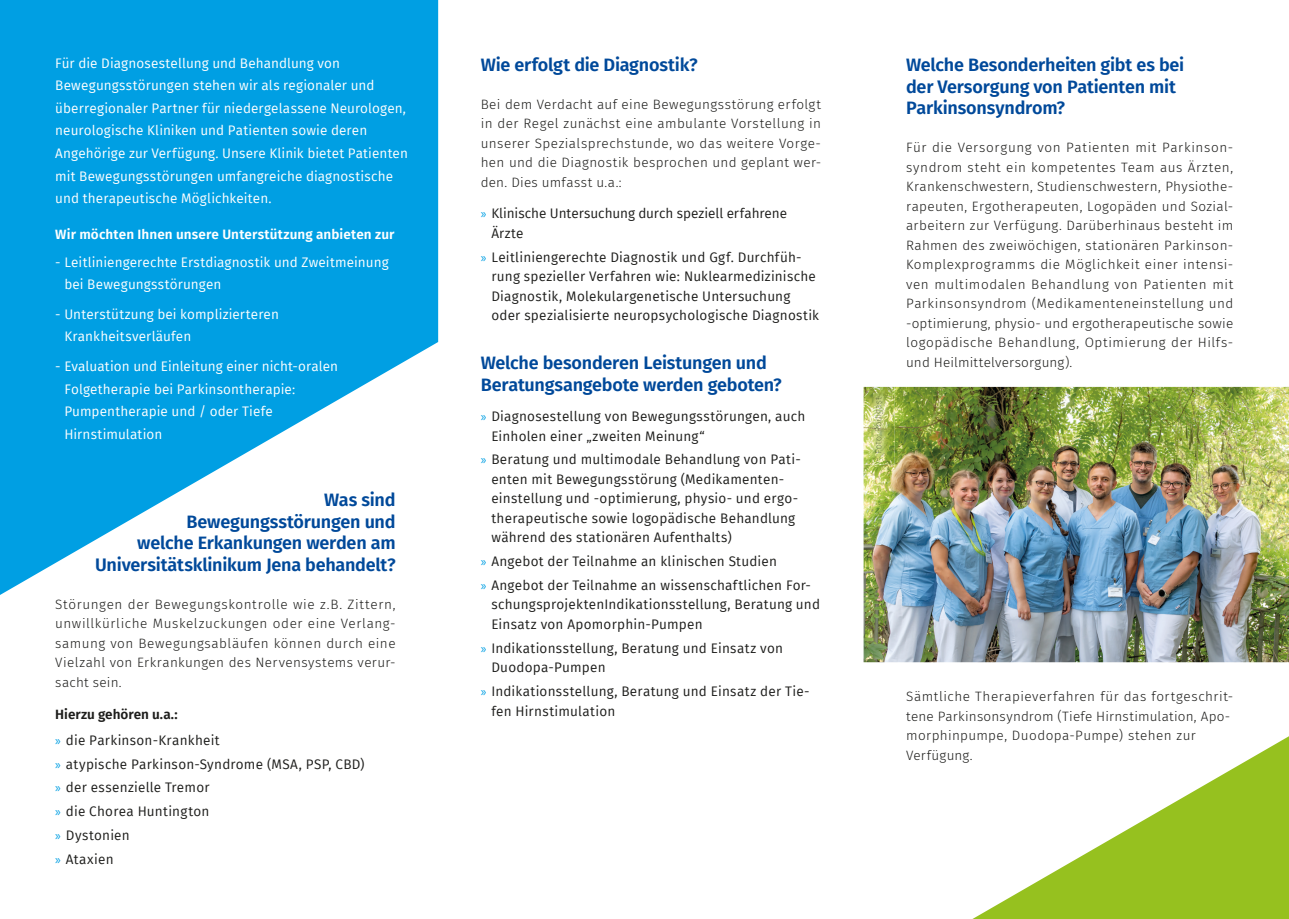
<style>
.page{position:relative;width:1289px;height:919px;background:#fff}
.page>*{position:absolute;margin:0;border:0;box-sizing:border-box;transform-origin:0 0}
.t1{font:600 18px/21.6px "Fira Sans";letter-spacing:-.015em;color:#00499a}
.t2{font:300 13.5px/19.5px "Fira Sans";letter-spacing:.03em;color:#1d1d1b;text-align:justify}
.t3{font:13.5px/19.5px "Fira Sans";letter-spacing:.015em;color:#1d1d1b}
.t4{font:13.5px/22.5px "Fira Sans";letter-spacing:.01em;color:#fff}
.t5{font:600 13.5px "Fira Sans";letter-spacing:.01em;color:#fff}
.s1{font-weight:600}
.s2{font-family:"Myriad Pro";color:#009fe3}
</style>
<div class="page">
<svg style="left:974px;top:737px;width:314px;height:181px"></svg>
<svg style="left:0;top:0;width:438px;height:595px;fill:#009fe3"></svg>
<img style="left:863px;top:387px;width:425px;height:275px">
<img style="left:863px;top:387px;width:31px;height:77px">
<img style="left:874px;top:397px;width:9px;height:56px">
<p class="t4" style="left:55px;top:52px;width:354px">Für die Diagnosestellung und Behandlung von Bewegungsstörungen stehen wir als regionaler und überregionaler Partner für niedergelassene Neurologen, neurologische Kliniken und Patienten sowie deren Angehörige zur Verfügung. Unsere Klinik bietet Patienten mit Bewegungsstörungen umfangreiche diagnostische und therapeutische Möglichkeiten.</p>
<p class="t5" style="left:55px;top:223px;width:341px">Wir möchten Ihnen unsere Unterstützung anbieten zur</p>
<p class="t4" style="left:64px;top:250px;width:326px;text-indent:-9px">- Leitliniengerechte Erstdiagnostik und Zweitmeinung bei Bewegungsstörungen</p>
<p class="t4" style="left:64px;top:302px;width:216px;text-indent:-9px">- Unterstützung bei komplizierteren<br>Krankheitsverläufen</p>
<p class="t4" style="left:64px;top:355px;width:275px;text-indent:-9px">- Evaluation und Einleitung einer nicht-oralen Folgetherapie bei Parkinsontherapie:<br>Pumpentherapie und / oder Tiefe Hirnstimulation</p>
<h1 class="t1" style="left:95px;top:488px;width:302px;text-align:right">Was sind<br>Bewegungsstörungen und<br>welche Erkankungen werden am<br>Universitätsklinikum Jena behandelt?</h1>
<p class="t2" style="left:55px;top:594px;width:342px">Störungen der Bewegungskontrolle wie z.B. Zittern, unwillkürliche Muskelzuckungen oder eine Verlang&shy;samung von Bewegungsabläufen können durch eine Vielzahl von Erkrankungen des Nervensystems verur&shy;sacht sein.</p>
<p class="t3" style="left:55px;top:700px;width:166px;line-height:26px"><span class="s1">Hierzu gehören u.a.:<br></span><span class="s2">»</span> die Parkinson-Krankheit</p>
<p class="t3" style="left:55px;top:751px;width:311px;line-height:23.7px"><span class="s2">»</span> atypische Parkinson-Syndrome (MSA, PSP, CBD) <span class="s2">»</span> der essenzielle Tremor<br><span class="s2">»</span> die Chorea Huntington<br><span class="s2">»</span> Dystonien<br><span class="s2">»</span> Ataxien</p>
<h1 class="t1" style="left:480px;top:53px;width:219px">Wie erfolgt die Diagnostik?</h1>
<p class="t2" style="left:480px;top:94px;width:342px">Bei dem Verdacht auf eine Bewegungsstörung erfolgt in der Regel zunächst eine ambulante Vorstellung in unserer Spezialsprechstunde, wo das weitere Vorge&shy;hen und die Diagnostik besprochen und geplant wer&shy;den. Dies umfasst u.a.:</p>
<p class="t3" style="left:491px;top:203px;width:297px;text-indent:-11px"><span class="s2">»</span> Klinische Untersuchung durch speziell erfahrene<br>Ä rzte</p>
<p class="t3" style="left:491px;top:247px;width:329px;text-indent:-11px"><span class="s2">»</span> Leitliniengerechte Diagnostik und Ggf. Durchfüh&shy;rung spezieller Verfahren wie: Nuklearmedizinische Diagnostik, Molekulargenetische Untersuchung oder spezialisierte neuropsychologische Diagnostik</p>
<h1 class="t1" style="left:480px;top:351px;width:302px">Welche besonderen Leistungen und<br>Beratungsangebote werden geboten?</h1>
<p class="t3" style="left:491px;top:406px;width:315px;text-indent:-11px"><span class="s2">»</span> Diagnosestellung von Bewegungsstörungen, auch<br>Einholen einer „zweiten Meinung“</p>
<p class="t3" style="left:491px;top:449px;width:311px;text-indent:-11px"><span class="s2">»</span> Beratung und multimodale Behandlung von Pati&shy;enten mit Bewegungsstörung (Medikamenten&shy;einstellung und -optimierung, physio- und ergo&shy;therapeutische sowie logopädische Behandlung während des stationären Aufenthalts)</p>
<p class="t3" style="left:480px;top:549px;width:332px;line-height:23.7px"><span class="s2">»</span> Angebot der Teilnahme an klinischen Studien<br><span class="s2">»</span> Angebot der Teilnahme an wissenschaftlichen For-</p>
<p class="t3" style="left:491px;top:594px;width:330px">schungsprojektenIndikationsstellung, Beratung und<br>Einsatz von Apomorphin-Pumpen</p>
<p class="t3" style="left:491px;top:638px;width:293px;text-indent:-11px"><span class="s2">»</span> Indikationsstellung, Beratung und Einsatz von<br>Duodopa-Pumpen</p>
<p class="t3" style="left:491px;top:681px;width:320px;text-indent:-11px"><span class="s2">»</span> Indikationsstellung, Beratung und Einsatz der Tie&shy;fen Hirnstimulation</p>
<h1 class="t1" style="left:906px;top:53px;width:279px">Welche Besonderheiten gibt es bei der Versorgung von Patienten mit<br>Parkinsonsyndrom?</h1>
<p class="t2" style="left:906px;top:137px;width:329px">Für die Versorgung von Patienten mit Parkinson&shy;syndrom steht ein kompetentes Team aus Ärzten, Krankenschwestern, Studienschwestern, Physiothe&shy;rapeuten, Ergotherapeuten, Logopäden und Sozial&shy;arbeitern zur Verfügung. Darüberhinaus besteht im Rahmen des zweiwöchigen, stationären Parkinson-Komplexprogramms die Möglichkeit einer intensi&shy;ven multimodalen Behandlung von Patienten mit Parkinsonsyndrom (Medikamenteneinstellung und -optimierung, physio- und ergotherapeutische sowie logopädische Behandlung, Optimierung der Hilfs&shy;und Heilmittelversorgung).</p>
<p class="t2" style="left:906px;top:686px;width:329px;text-align:left">Sämtliche Therapieverfahren für das fortgeschrit&shy;tene Parkinsonsyndrom (Tiefe Hirnstimulation, Apo&shy;morphinpumpe, Duodopa-Pumpe) stehen zur Verfügung.</p>
</div>
